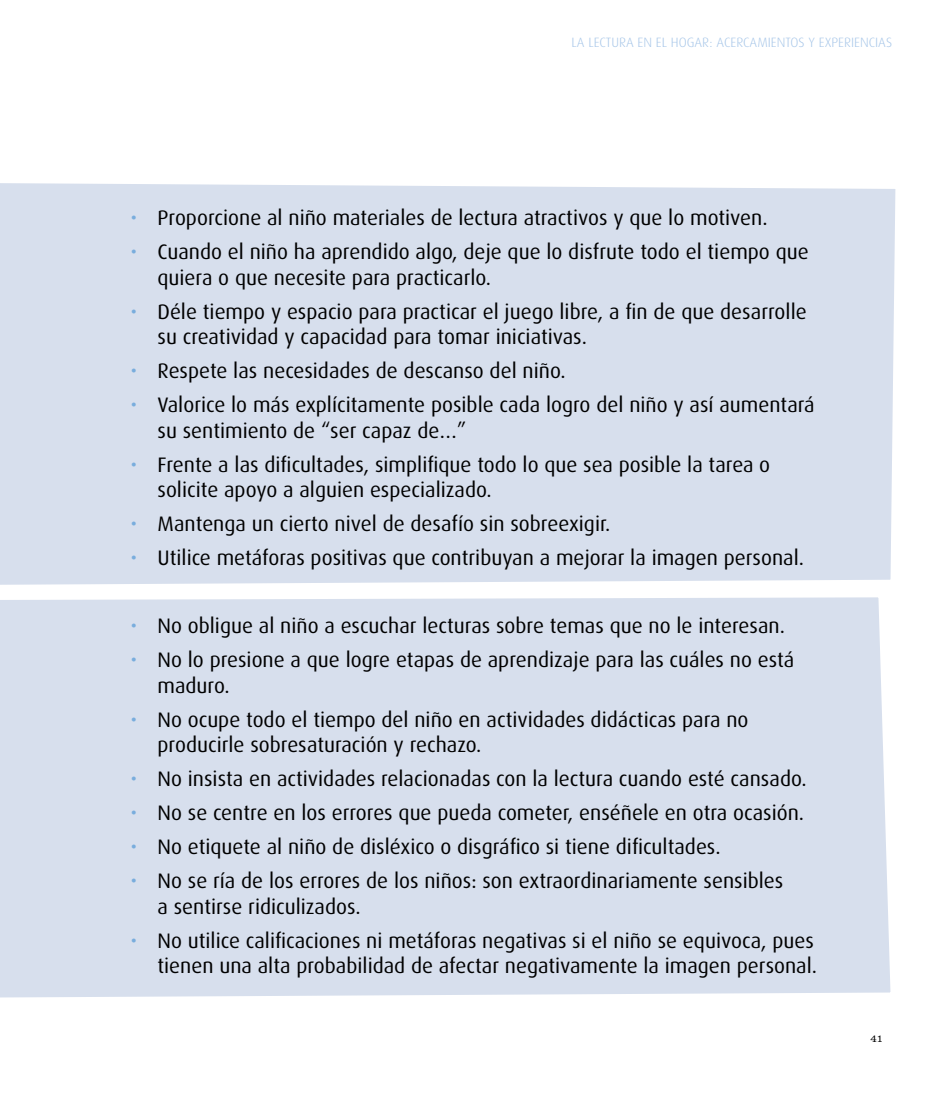
<style>
.page{position:relative;width:935px;height:1106px;background:#fff}
.page>*{position:absolute;margin:0;border:0;box-sizing:border-box;transform-origin:0 0}
.t1{font:21px/25.5px "Dax";color:#000}
.t2{font:300 13.5px "Dax";color:#a5c5e8}
.t3{font:300 10.5px "Clarendon";color:#000}
.s1{color:#79addd}
</style>
<div class="page">
<div style="left:0;top:183px;width:896px;height:402px;background:#d7dfed"></div>
<div style="left:0;top:597px;width:891px;height:401px;background:#d7dfed"></div>
<p class="t2" style="left:571px;top:35px;width:25px">LA LECTURA</p>
<p class="t2" style="left:637px;top:35px;width:256px">EN EL HOGAR: ACERCAMIENTOS Y EXPERIENCIAS</p>
<p class="t1" style="left:130px;top:205px;width:638px"><span class="s1">•</span> Proporcione al niño materiales de lectura atractivos y que lo motiven.</p>
<p class="t1" style="left:157px;top:239px;width:652px;text-indent:-27px"><span class="s1">•</span> Cuando el niño ha aprendido algo, deje que lo disfrute todo el tiempo que quiera o que necesite para practicarlo.</p>
<p class="t1" style="left:157px;top:299px;width:651px;text-indent:-27px"><span class="s1">•</span> Déle tiempo y espacio para practicar el juego libre, a fin de que desarrolle su creatividad y capacidad para tomar iniciativas.</p>
<p class="t1" style="left:130px;top:358px;width:436px"><span class="s1">•</span> Respete las necesidades de descanso del niño.</p>
<p class="t1" style="left:157px;top:392px;width:658px;text-indent:-27px"><span class="s1">•</span> Valorice lo más explícitamente posible cada logro del niño y así aumentará su sentimiento de “ser capaz de…”</p>
<p class="t1" style="left:157px;top:452px;width:614px;text-indent:-27px"><span class="s1">•</span> Frente a las dificultades, simplifique todo lo que sea posible la tarea o solicite apoyo a alguien especializado.</p>
<p class="t1" style="left:130px;top:511px;width:481px"><span class="s1">•</span> Mantenga un cierto nivel de desafío sin sobreexigir.</p>
<p class="t1" style="left:130px;top:545px;width:675px"><span class="s1">•</span> Utilice metáforas positivas que contribuyan a mejorar la imagen personal.</p>
<p class="t1" style="left:130px;top:613px;width:656px"><span class="s1">•</span> No obligue al niño a escuchar lecturas sobre temas que no le interesan.</p>
<p class="t1" style="left:157px;top:647px;width:638px;text-indent:-27px"><span class="s1">•</span> No lo presione a que logre etapas de aprendizaje para las cuáles no está maduro.</p>
<p class="t1" style="left:157px;top:707px;width:592px;text-indent:-27px"><span class="s1">•</span> No ocupe todo el tiempo del niño en actividades didácticas para no producirle sobresaturación y rechazo.</p>
<p class="t1" style="left:130px;top:766px;width:677px"><span class="s1">•</span> No insista en actividades relacionadas con la lectura cuando esté cansado.</p>
<p class="t1" style="left:130px;top:800px;width:675px"><span class="s1">•</span> No se centre en los errores que pueda cometer, enséñele en otra ocasión.</p>
<p class="t1" style="left:130px;top:834px;width:591px"><span class="s1">•</span> No etiquete al niño de disléxico o disgráfico si tiene dificultades.</p>
<p class="t1" style="left:157px;top:868px;width:627px;text-indent:-27px"><span class="s1">•</span> No se ría de los errores de los niños: son extraordinariamente sensibles a sentirse ridiculizados.</p>
<p class="t1" style="left:130px;top:927px;width:688px;text-align:right"><span class="s1">•</span> No utilice calificaciones ni metáforas negativas si el niño se equivoca, pues tienen una alta probabilidad de afectar negativamente la imagen personal.</p>
<p class="t3" style="left:870px;top:1032px;width:14px">41</p>
</div>
